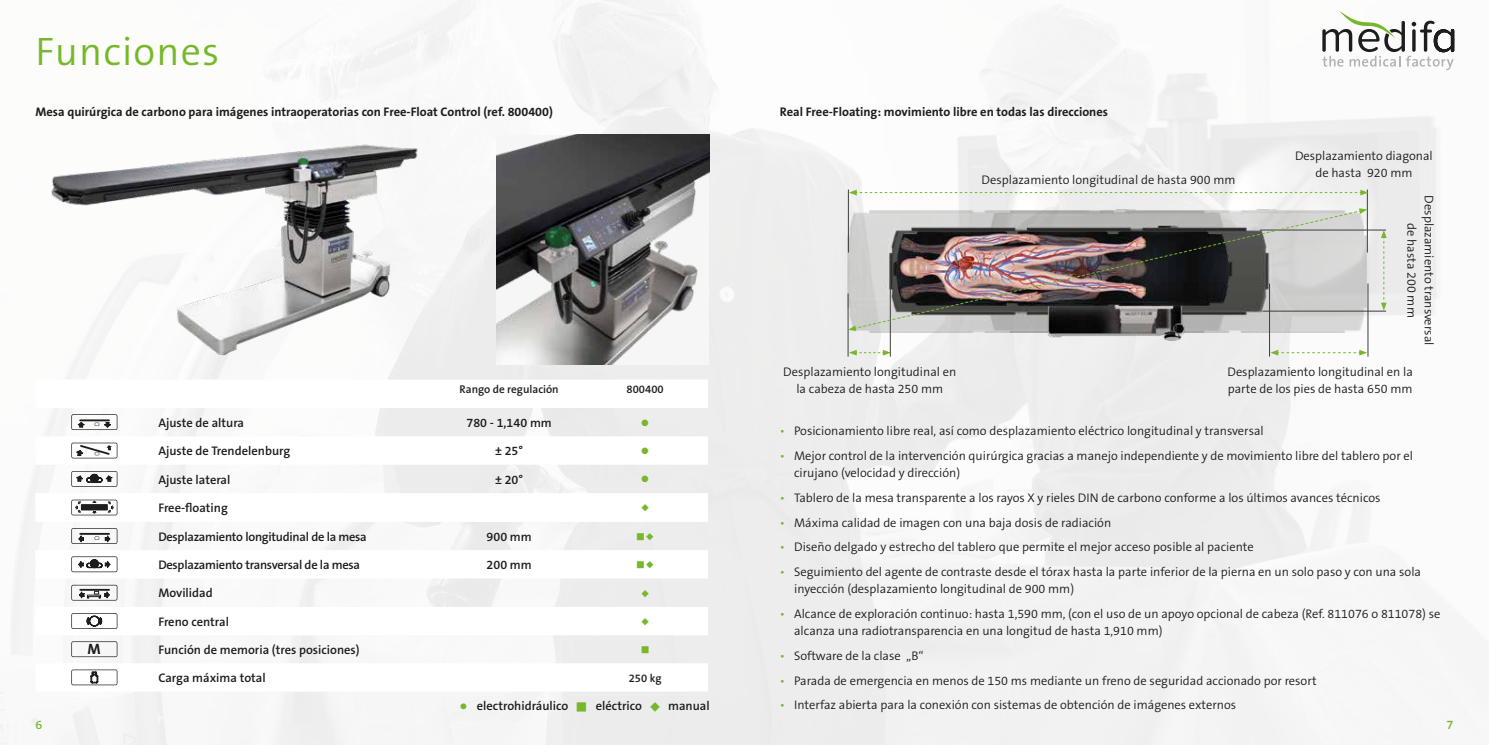
<style>
.page{position:relative;width:1489px;height:745px;background:#fff}
.page>*{position:absolute;margin:0;border:0;box-sizing:border-box;transform-origin:0 0}
.t1{font:300 40px "The Sans B W4";letter-spacing:.03em;color:#76b82a}
.t2{font:700 15px "The Sans B W7";color:#1d1d1b}
.t3{font:300 12.5px/17.5px "The Sans B W4";color:#1d1d1b}
.t4{font:600 12.5px "The Sans B W6";color:#1d1d1b}
.t5{font:700 12.5px "The Sans B W7";color:#1d1d1b}
.t6{font:600 12.5px "The Sans B W6";letter-spacing:-.02em;color:#1d1d1b}
.t7{font:600 12.5px "The Sans B W6";color:#76b82a}
.t8{font:600 11.25px "The Sans B W6";color:#1d1d1b}
.t9{font:11.25px "Wingdings";color:#76b82a}
.t10{font:7.5px "Zapf Dingbats IT Cby BT";color:#76b82a}
.s1{color:#76b82a}
</style>
<div class="page">
<img style="left:0;top:0;width:1455px;height:744px">
<img style="left:35px;top:128px;width:443px;height:236px">
<img style="left:496px;top:134px;width:213px;height:230px">
<svg style="left:1322px;top:10px;width:131px;height:60px"></svg>
<img style="left:841px;top:209px;width:527px;height:123px">
<svg style="left:848px;top:349px;width:20px;height:6px"></svg>
<hr style="left:848px;top:189px;width:1px;height:63px;background:#3d3d3c">
<svg style="left:1342px;top:349px;width:24px;height:6px"></svg>
<hr style="left:1366px;top:189px;width:1px;height:63px;background:#3d3d3c">
<hr style="left:847px;top:293px;width:1px;height:63px;background:#3d3d3c">
<hr style="left:1367px;top:283px;width:1px;height:73px;background:#3d3d3c">
<svg style="left:848px;top:189px;width:520px;height:6px"></svg>
<hr style="left:1259px;top:230px;width:126px;height:1px;background:#3d3d3c">
<hr style="left:1262px;top:311px;width:123px;height:1px;background:#3d3d3c">
<svg style="left:1380px;top:230px;width:6px;height:80px"></svg>
<img style="left:868px;top:162px;width:474px;height:237px">
<img style="left:853px;top:210px;width:509px;height:119px">
<svg style="left:848px;top:325px;width:8px;height:6px"></svg>
<svg style="left:1358px;top:208px;width:9px;height:6px"></svg>
<svg style="left:35px;top:379px;width:673px;height:312px"></svg>
<svg style="left:71px;top:414px;width:46px;height:16px"></svg>
<hr style="left:80px;top:419px;width:29px;height:2px;background:#1d1d1b">
<svg style="left:71px;top:442px;width:46px;height:16px"></svg>
<svg style="left:71px;top:470px;width:46px;height:16px"></svg>
<svg style="left:71px;top:499px;width:46px;height:16px"></svg>
<svg style="left:71px;top:528px;width:46px;height:15px"></svg>
<hr style="left:80px;top:532px;width:29px;height:2px;background:#1d1d1b">
<svg style="left:71px;top:556px;width:46px;height:16px"></svg>
<svg style="left:71px;top:584px;width:46px;height:16px"></svg>
<svg style="left:71px;top:612px;width:46px;height:16px"></svg>
<svg style="left:71px;top:641px;width:46px;height:15px"></svg>
<svg style="left:71px;top:669px;width:46px;height:15px"></svg>
<svg style="left:641px;top:504px;width:7px;height:7px"></svg>
<svg style="left:637px;top:532px;width:16px;height:8px"></svg>
<svg style="left:637px;top:561px;width:16px;height:7px"></svg>
<svg style="left:641px;top:589px;width:7px;height:7px"></svg>
<svg style="left:641px;top:617px;width:7px;height:7px"></svg>
<h1 class="t1" style="left:35px;top:26px;width:185px">Funciones</h1>
<p class="t5" style="left:35px;top:103px;width:519px">Mesa quirúrgica de carbono para imágenes intraoperatorias con Free-Float Control (ref. 800400)</p>
<p class="t8" style="left:459px;top:381px;width:101px">Rango de regulación</p>
<p class="t8" style="left:626px;top:381px;width:39px">800400</p>
<p class="t4" style="left:158px;top:414px;width:87px">Ajuste de altura</p>
<p class="t4" style="left:466px;top:414px;width:87px">780 - 1,140 mm</p>
<p class="t9" style="left:641px;top:416px;width:10px">●</p>
<p class="t4" style="left:158px;top:442px;width:133px">Ajuste de Trendelenburg</p>
<p class="t4" style="left:495px;top:442px;width:30px">± 25°</p>
<p class="t9" style="left:641px;top:444px;width:10px">●</p>
<p class="t4" style="left:158px;top:471px;width:74px">Ajuste lateral</p>
<p class="t4" style="left:495px;top:471px;width:30px">± 20°</p>
<p class="t9" style="left:641px;top:473px;width:10px">●</p>
<p class="t4" style="left:158px;top:499px;width:71px">Free-floating</p>
<p class="t6" style="left:158px;top:528px;width:210px">Desplazamiento longitudinal de la mesa</p>
<p class="t4" style="left:486px;top:528px;width:47px">900 mm</p>
<p class="t6" style="left:158px;top:556px;width:203px">Desplazamiento transversal de la mesa</p>
<p class="t4" style="left:486px;top:556px;width:47px">200 mm</p>
<p class="t4" style="left:158px;top:584px;width:56px">Movilidad</p>
<p class="t4" style="left:158px;top:613px;width:72px">Freno central</p>
<p class="t2" style="left:88px;top:638px;width:15px">M</p>
<p class="t4" style="left:158px;top:641px;width:203px">Función de memoria (tres posiciones)</p>
<p class="t10" style="left:641px;top:645px;width:9px">■</p>
<p class="t4" style="left:158px;top:669px;width:109px">Carga máxima total</p>
<p class="t8" style="left:628px;top:670px;width:34px">250 kg</p>
<p class="t4" style="left:460px;top:696px;width:251px"><span class="s1">●</span> electrohidráulico <span class="s1">■</span> eléctrico <span class="s1">◆</span> manual</p>
<p class="t5" style="left:780px;top:103px;width:329px">Real Free-Floating: movimiento libre en todas las direcciones</p>
<p class="t3" style="left:981px;top:171px;width:255px">Desplazamiento longitudinal de hasta 900 mm</p>
<p class="t3" style="left:1294px;top:146px;width:139px;text-align:center">Desplazamiento diagonal de hasta 920 mm</p>
<p class="t3" style="left:1437px;top:195px;width:151px;text-align:center;rotate:90deg">Desplazamiento transversal de hasta 200 mm</p>
<p class="t3" style="left:783px;top:362px;width:174px;text-align:center">Desplazamiento longitudinal en la cabeza de hasta 250 mm</p>
<p class="t3" style="left:1227px;top:362px;width:187px">Desplazamiento longitudinal en la parte de los pies de hasta 650 mm</p>
<p class="t3" style="left:780px;top:422px;width:485px"><span class="s1">•</span> Posicionamiento libre real, así como desplazamiento eléctrico longitudinal y transversal</p>
<p class="t3" style="left:794px;top:446px;width:620px;text-indent:-14px"><span class="s1">•</span> Mejor control de la intervención quirúrgica gracias a manejo independiente y de movimiento libre del tablero por el cirujano (velocidad y dirección)</p>
<p class="t3" style="left:780px;top:488px;width:602px"><span class="s1">•</span> Tablero de la mesa transparente a los rayos X y rieles DIN de carbono conforme a los últimos avances técnicos</p>
<p class="t3" style="left:780px;top:513px;width:333px"><span class="s1">•</span> Máxima calidad de imagen con una baja dosis de radiación</p>
<p class="t3" style="left:780px;top:538px;width:475px"><span class="s1">•</span> Diseño delgado y estrecho del tablero que permite el mejor acceso posible al paciente</p>
<p class="t3" style="left:794px;top:562px;width:628px;text-indent:-14px"><span class="s1">•</span> Seguimiento del agente de contraste desde el tórax hasta la parte inferior de la pierna en un solo paso y con una sola inyección (desplazamiento longitudinal de 900 mm)</p>
<p class="t3" style="left:794px;top:604px;width:647px;text-indent:-14px"><span class="s1">•</span> Alcance de exploración continuo: hasta 1,590 mm, (con el uso de un apoyo opcional de cabeza (Ref. 811076 o 811078) se alcanza una radiotransparencia en una longitud de hasta 1,910 mm)</p>
<p class="t3" style="left:780px;top:646px;width:145px"><span class="s1">•</span> Software de la clase „B“</p>
<p class="t3" style="left:780px;top:671px;width:538px"><span class="s1">•</span> Parada de emergencia en menos de 150 ms mediante un freno de seguridad accionado por resort</p>
<p class="t3" style="left:780px;top:695px;width:458px"><span class="s1">•</span> Interfaz abierta para la conexión con sistemas de obtención de imágenes externos</p>
<p class="t7" style="left:35px;top:716px;width:8px">6</p>
<p class="t7" style="left:1446px;top:716px;width:8px">7</p>
</div>
